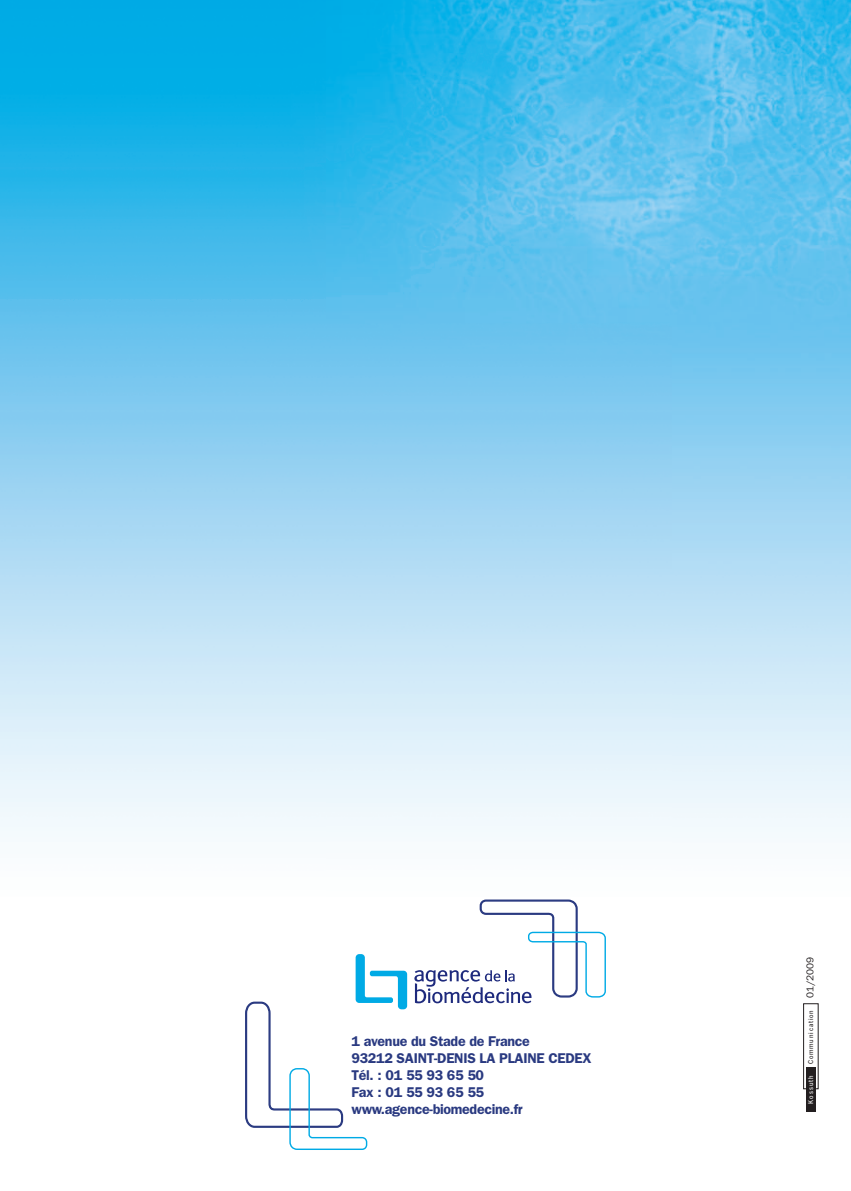
<style>
.page{position:relative;width:851px;height:1191px;background:#fff}
.page>*{position:absolute;margin:0;border:0;box-sizing:border-box;transform-origin:0 0}
.t1{font:600 14.2px/17px "Franklin Gothic";letter-spacing:-.02em;color:#2a3a81}
.t2{font:10px "Franklin Gothic";color:#231f20}
.t3{font:500 7.4px "News Gothic T";letter-spacing:.15em;color:#fff}
.t4{font:500 7.2px "News Gothic T";letter-spacing:.115em;color:#231f20}
</style>
<div class="page">
<img style="left:0;top:0;width:850px;height:1112px">
<svg style="left:245px;top:954px;width:162px;height:196px"></svg>
<svg style="left:414px;top:899px;width:192px;height:104px"></svg>
<div style="left:803px;top:1003px;width:15px;height:85px;background:#fff"></div>
<div style="left:803px;top:1003px;width:15px;height:86px;border:1px solid #231f20"></div>
<div style="left:806px;top:1067px;width:9px;height:44px;background:#231f20"></div>
<p class="t1" style="left:351px;top:1032px;width:241px">1 avenue du Stade de France<br>93212 SAINT-DENIS LA PLAINE CEDEX<br>Tél. : 01 55 93 65 50<br>Fax : 01 55 93 65 55 www.agence-biomedecine.fr</p>
<p class="t2" style="left:804px;top:998px;width:43px;rotate:-90deg">01/2009</p>
<p class="t4" style="left:806px;top:1064px;width:56px;rotate:-90deg">Communication</p>
<p class="t3" style="left:806px;top:1104px;width:30px;rotate:-90deg">Kossuth</p>
</div>
